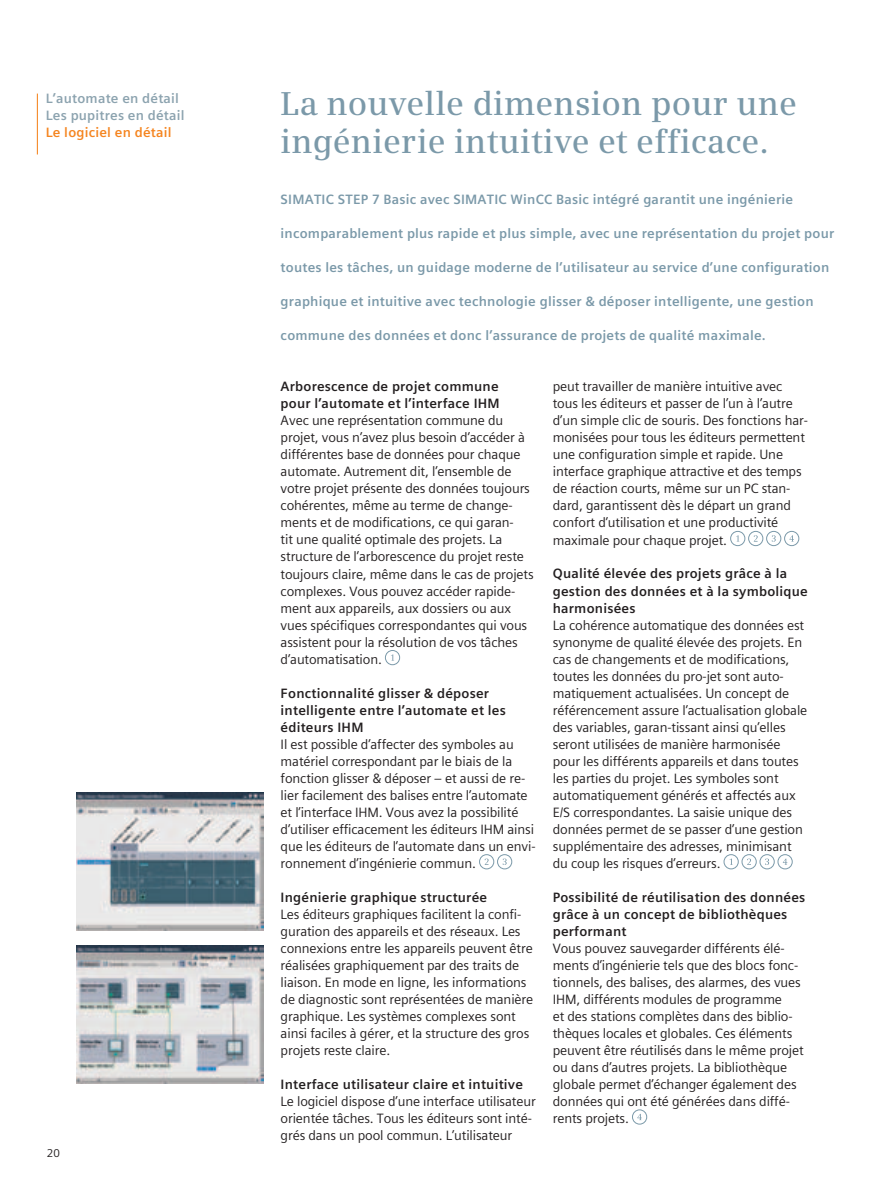
<style>
.page{position:relative;width:893px;height:1191px;background:#fff}
.page>*{position:absolute;margin:0;border:0;box-sizing:border-box;transform-origin:0 0}
.t1{font:600 33px/38.2px "Siemens Serif";letter-spacing:.005em;color:#7b99a9}
.t2{font:13.5px/17px "Siemens Sans Global";letter-spacing:-.01em;color:#231f20}
.t3{font:700 13.5px "Siemens Sans Global";letter-spacing:.015em;color:#7b99a9}
.t4{font:700 13.5px/17px "Siemens Sans Global";letter-spacing:.015em;color:#231f20}
.t5{font:700 13.5px/17px "Siemens Sans Global";letter-spacing:.015em;color:#8ca3af}
.t6{font:700 13.5px "Siemens Sans Global";letter-spacing:.015em;color:#f58520}
.t7{font:11.25px "Siemens Sans Global";color:#231f20}
</style>
<div class="page">
<img style="left:77px;top:945px;width:187px;height:138px">
<img style="left:77px;top:792px;width:187px;height:138px">
<div style="left:385px;top:650px;width:15px;height:15px;border:1px solid #7b99a9;border-radius:50%"></div>
<svg style="left:391px;top:654px;width:3px;height:6px"></svg>
<div style="left:479px;top:854px;width:15px;height:15px;border:1px solid #7b99a9;border-radius:50%"></div>
<svg style="left:485px;top:858px;width:4px;height:7px"></svg>
<div style="left:497px;top:854px;width:15px;height:15px;border:1px solid #7b99a9;border-radius:50%"></div>
<svg style="left:503px;top:858px;width:4px;height:7px"></svg>
<div style="left:730px;top:531px;width:15px;height:15px;border:1px solid #7b99a9;border-radius:50%"></div>
<svg style="left:736px;top:535px;width:3px;height:6px"></svg>
<div style="left:748px;top:531px;width:15px;height:15px;border:1px solid #7b99a9;border-radius:50%"></div>
<svg style="left:754px;top:535px;width:4px;height:6px"></svg>
<div style="left:766px;top:531px;width:15px;height:15px;border:1px solid #7b99a9;border-radius:50%"></div>
<svg style="left:772px;top:535px;width:4px;height:7px"></svg>
<div style="left:784px;top:531px;width:15px;height:15px;border:1px solid #7b99a9;border-radius:50%"></div>
<svg style="left:789px;top:535px;width:5px;height:6px"></svg>
<div style="left:724px;top:854px;width:15px;height:15px;border:1px solid #7b99a9;border-radius:50%"></div>
<div style="left:742px;top:854px;width:15px;height:15px;border:1px solid #7b99a9;border-radius:50%"></div>
<svg style="left:747px;top:858px;width:4px;height:7px"></svg>
<div style="left:760px;top:854px;width:14px;height:15px;border:1px solid #7b99a9;border-radius:50%"></div>
<svg style="left:765px;top:858px;width:4px;height:7px"></svg>
<div style="left:778px;top:854px;width:14px;height:15px;border:1px solid #7b99a9;border-radius:50%"></div>
<svg style="left:783px;top:858px;width:4px;height:7px"></svg>
<div style="left:632px;top:1109px;width:15px;height:15px;border:1px solid #7b99a9;border-radius:50%"></div>
<svg style="left:637px;top:1113px;width:5px;height:7px"></svg>
<hr style="left:37px;top:94px;width:1px;height:60px;background:#f58520">
<p class="t5" style="left:46px;top:90px;width:140px">L’automate en détail<br>Les pupitres en détail</p>
<p class="t6" style="left:46px;top:122px;width:127px">Le logiciel en détail</p>
<p class="t7" style="left:47px;top:1144px;width:15px">20</p>
<h1 class="t1" style="left:281px;top:84px;width:518px">La nouvelle dimension pour une ingénierie intuitive et efficace.</h1>
<p class="t3" style="left:281px;top:189px;width:514px">SIMATIC STEP 7 Basic avec SIMATIC WinCC Basic intégré garantit une ingénierie</p>
<p class="t3" style="left:281px;top:223px;width:555px">incomparablement plus rapide et plus simple, avec une représentation du projet pour</p>
<p class="t3" style="left:281px;top:257px;width:550px">toutes les tâches, un guidage moderne de l’utilisateur au service d’une configuration</p>
<p class="t3" style="left:281px;top:291px;width:535px">graphique et intuitive avec technologie glisser &amp; déposer intelligente, une gestion</p>
<p class="t3" style="left:281px;top:325px;width:487px">commune des données et donc l’assurance de projets de qualité maximale.</p>
<p class="t4" style="left:281px;top:378px;width:221px">Arborescence de projet commune pour l’automate et l’interface IHM</p>
<p class="t2" style="left:281px;top:412px;width:255px">Avec une représentation commune du projet, vous n’avez plus besoin d’accéder à différentes base de données pour chaque automate. Autrement dit, l’ensemble de votre projet présente des données toujours cohérentes, même au terme de change&shy;ments et de modifications, ce qui garan-<br>tit une qualité optimale des projets. La structure de l’arborescence du projet reste toujours claire, même dans le cas de projets complexes. Vous pouvez accéder rapide&shy;ment aux appareils, aux dossiers ou aux vues spécifiques correspondantes qui vous assistent pour la résolution de vos tâches d’automatisation.</p>
<p class="t4" style="left:281px;top:684px;width:227px">Fonctionnalité glisser &amp; déposer intelligente entre l’automate et les éditeurs IHM</p>
<p class="t2" style="left:281px;top:735px;width:256px">Il est possible d’affecter des symboles au matériel correspondant par le biais de la fonction glisser &amp; déposer – et aussi de re&shy;lier facilement des balises entre l’automate et l’interface IHM. Vous avez la possibilité d’utiliser efficacement les éditeurs IHM ainsi que les éditeurs de l’automate dans un envi&shy;ronnement d’ingénierie commun.</p>
<p class="t4" style="left:281px;top:888px;width:208px">Ingénierie graphique structurée</p>
<p class="t2" style="left:281px;top:905px;width:254px">Les éditeurs graphiques facilitent la confi&shy;guration des appareils et des réseaux. Les connexions entre les appareils peuvent être réalisées graphiquement par des traits de liaison. En mode en ligne, les informations de diagnostic sont représentées de manière graphique. Les systèmes complexes sont ainsi faciles à gérer, et la structure des gros projets reste claire.</p>
<p class="t4" style="left:281px;top:1076px;width:244px">Interface utilisateur claire et intuitive</p>
<p class="t2" style="left:281px;top:1092px;width:257px">Le logiciel dispose d’une interface utilisateur orientée tâches. Tous les éditeurs sont inté&shy;grés dans un pool commun. L’utilisateur</p>
<p class="t2" style="left:553px;top:378px;width:257px">peut travailler de manière intuitive avec tous les éditeurs et passer de l’un à l’autre d’un simple clic de souris. Des fonctions har&shy;monisées pour tous les éditeurs permettent une configuration simple et rapide. Une interface graphique attractive et des temps de réaction courts, même sur un PC stan&shy;dard, garantissent dès le départ un grand confort d’utilisation et une productivité maximale pour chaque projet.</p>
<p class="t4" style="left:553px;top:565px;width:256px">Qualité élevée des projets grâce à la gestion des données et à la symbolique harmonisées</p>
<p class="t2" style="left:553px;top:616px;width:256px">La cohérence automatique des données est synonyme de qualité élevée des projets. En cas de changements et de modifications, toutes les données du pro-jet sont auto&shy;matiquement actualisées. Un concept de référencement assure l’actualisation globale des variables, garan-tissant ainsi qu’elles seront utilisées de manière harmonisée pour les différents appareils et dans toutes les parties du projet. Les symboles sont automatiquement générés et affectés aux E/S correspondantes. La saisie unique des données permet de se passer d’une gestion supplémentaire des adresses, minimisant du coup les risques d’erreurs.</p>
<p class="t4" style="left:553px;top:888px;width:254px">Possibilité de réutilisation des données grâce à un concept de bibliothèques performant</p>
<p class="t2" style="left:553px;top:939px;width:252px">Vous pouvez sauvegarder différents élé&shy;ments d’ingénierie tels que des blocs fonc&shy;tionnels, des balises, des alarmes, des vues IHM, différents modules de programme<br>et des stations complètes dans des biblio&shy;thèques locales et globales. Ces éléments peuvent être réutilisés dans le même projet ou dans d’autres projets. La bibliothèque globale permet d’échanger également des données qui ont été générées dans diffé&shy;rents projets.</p>
</div>
